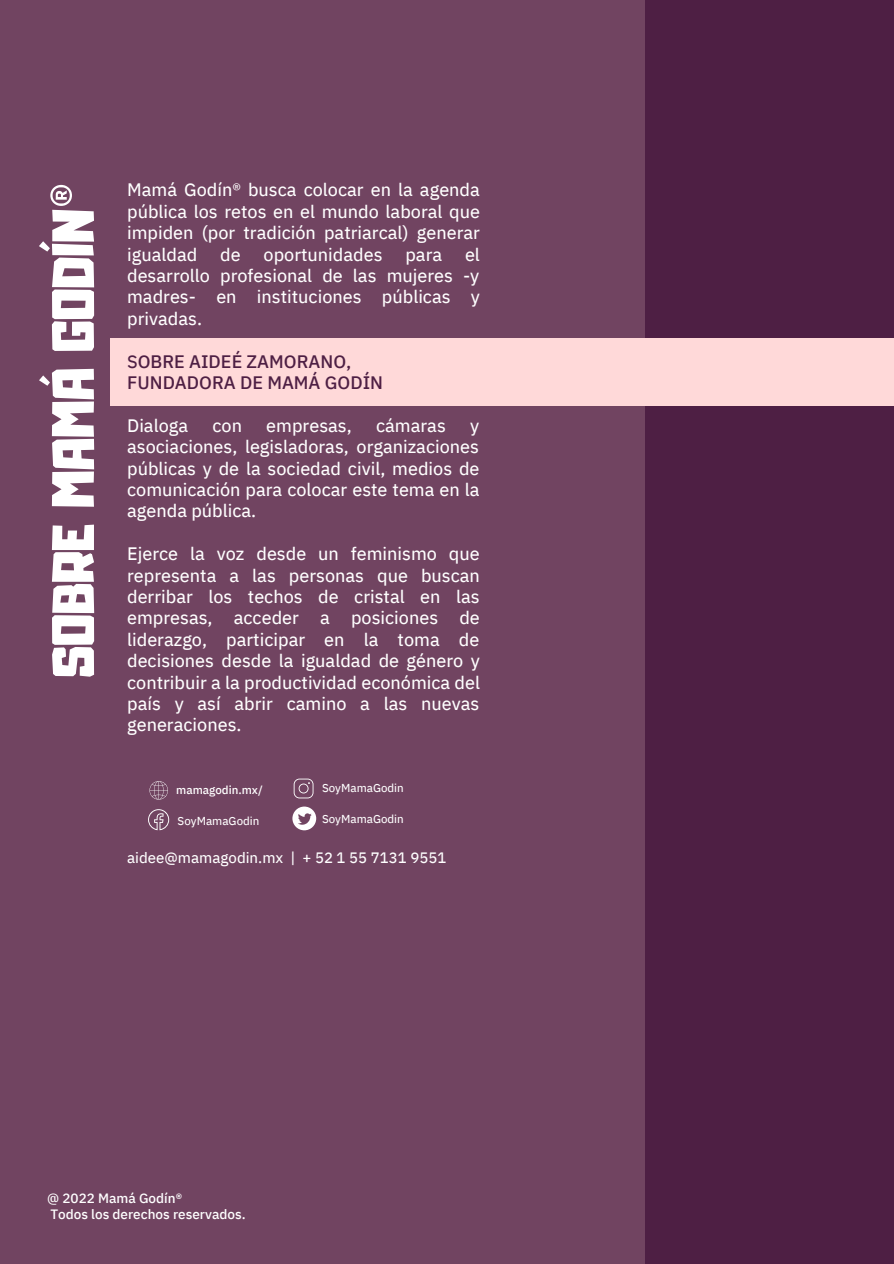
<style>
.page{position:relative;width:894px;height:1264px;background:#fff}
.page>*{position:absolute;margin:0;border:0;box-sizing:border-box;transform-origin:0 0}
.t1{font:52.5px "Adumu";color:#fff}
.t2{font:500 52.5px "IBM Plex Sans Hebrew";color:#fff}
.t3{font:18px/21.5px "IBM Plex Sans Hebrew Text";color:#fff;text-align:justify}
.t4{font:500 18px "IBM Plex Sans Hebrew";color:#4e1f44}
.t5{font:15px "IBM Plex Sans Hebrew Text";color:#fff}
.t6{font:500 13.5px "IBM Plex Sans Hebrew";color:#fff}
.t7{font:11.55px "IBM Plex Sans Hebrew Text";color:#fff}
.t8{font:500 11.55px "IBM Plex Sans Hebrew";color:#fff}
.s1{font-family:"IBM Plex Sans Hebrew Text";font-weight:400}
</style>
<div class="page">
<div style="left:0;top:0;width:893px;height:1263px;background:#4e1f44"></div>
<div style="left:0;top:0;width:645px;height:1263px;background:#714461"></div>
<div style="left:110px;top:338px;width:783px;height:68px;background:#ffd9d9"></div>
<svg style="left:148px;top:809px;width:21px;height:21px"></svg>
<svg style="left:149px;top:781px;width:19px;height:18px"></svg>
<svg style="left:293px;top:778px;width:20px;height:20px"></svg>
<svg style="left:292px;top:806px;width:24px;height:24px"></svg>
<p class="t2" style="left:34px;top:208px;width:26px;rotate:-90deg">®</p>
<p class="t1" style="left:52px;top:677px;width:470px;rotate:-90deg">SOBRE MAMÁ GODÍN</p>
<p class="t3" style="left:127px;top:179px;width:354px">Mamá Godín® busca colocar en la agenda pública los retos en el mundo laboral que impiden (por tradición patriarcal) generar igualdad</p>
<p class="t3" style="left:220px;top:243px;width:22px">de</p>
<p class="t3" style="left:263px;top:243px;width:120px">oportunidades</p>
<p class="t3" style="left:405px;top:243px;width:38px">para</p>
<p class="t3" style="left:127px;top:243px;width:354px;text-indent:338px">el desarrollo profesional de las mujeres -y madres- en instituciones públicas y privadas.</p>
<p class="t4" style="left:127px;top:349px;width:226px"><span class="s1">S</span>OBRE AIDEÉ ZAMORANO,</p>
<p class="t4" style="left:127px;top:370px;width:257px">FUNDADORA DE MAMÁ GODÍN</p>
<p class="t3" style="left:127px;top:414px;width:63px">Dialoga</p>
<p class="t3" style="left:212px;top:414px;width:31px">con</p>
<p class="t3" style="left:266px;top:414px;width:87px">empresas,</p>
<p class="t3" style="left:376px;top:414px;width:71px">cámaras</p>
<p class="t3" style="left:127px;top:414px;width:354px;text-indent:343px">y asociaciones, legisladoras, organizaciones públicas y de la sociedad civil, medios de comunicación para colocar este tema en la agenda pública.</p>
<p class="t3" style="left:127px;top:542px;width:354px">Ejerce la voz desde un feminismo que representa a las personas que buscan derribar los techos de cristal en las empresas, acceder a posiciones de liderazgo, participar en la toma de decisiones desde la igualdad de género y contribuir a la productividad económica del país y así abrir camino a las nuevas generaciones.</p>
<p class="t8" style="left:176px;top:782px;width:88px">mamagodin.mx/</p>
<p class="t7" style="left:322px;top:779px;width:83px">SoyMamaGodin</p>
<p class="t7" style="left:322px;top:810px;width:83px">SoyMamaGodin</p>
<p class="t7" style="left:178px;top:813px;width:83px">SoyMamaGodin</p>
<p class="t5" style="left:127px;top:847px;width:320px">aidee@mamagodin.mx | + 52 1 55 7131 9551</p>
<p class="t6" style="left:47px;top:1189px;width:136px">@ 2022 Mamá Godín®</p>
<p class="t6" style="left:50px;top:1205px;width:197px">Todos los derechos reservados.</p>
</div>
